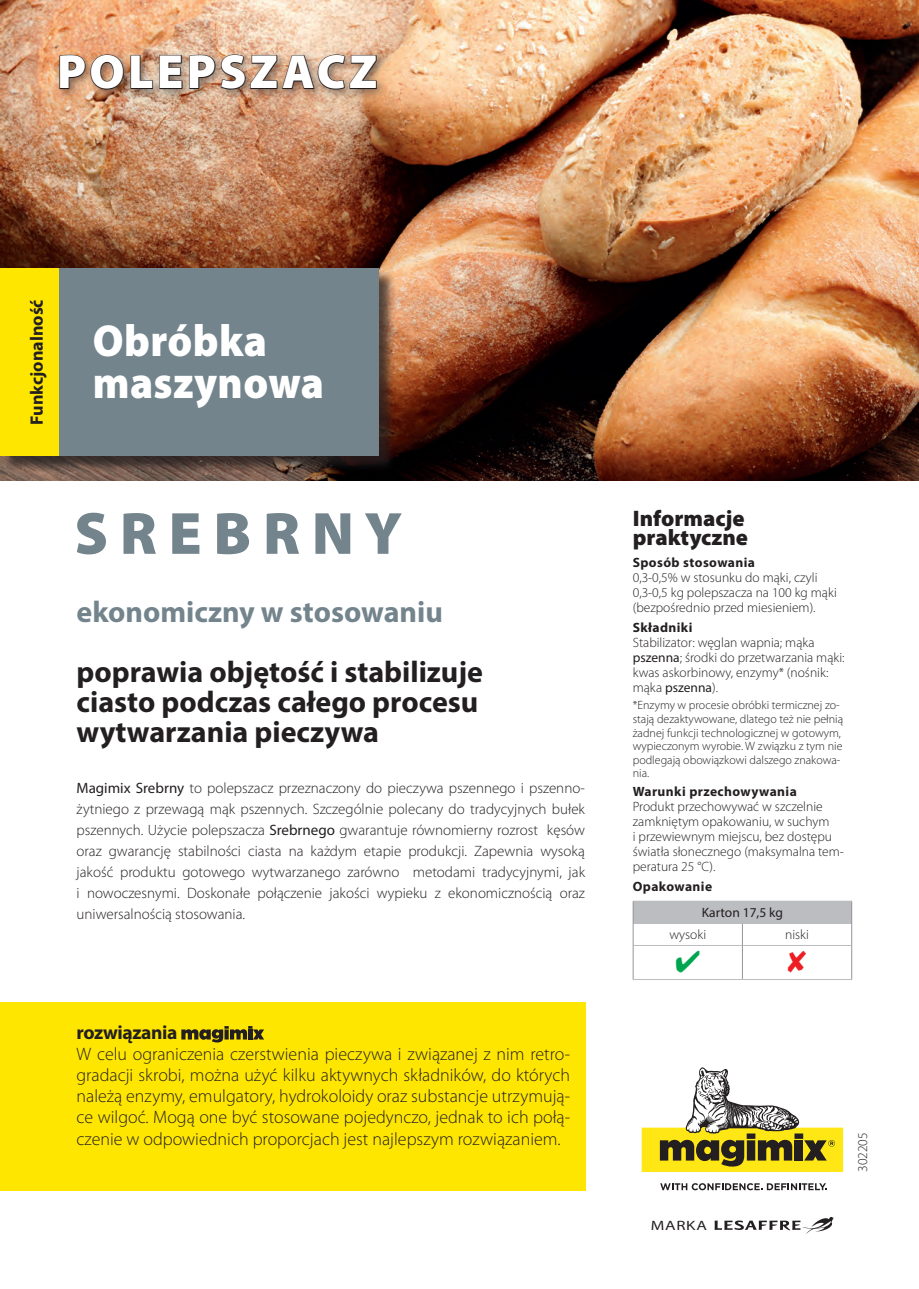
<style>
.page{position:relative;width:919px;height:1289px;background:#fff}
.page>*{position:absolute;margin:0;border:0;box-sizing:border-box;transform-origin:0 0}
.Kolor{font:900 60px "Myriad Pro";letter-spacing:.195em;color:#73848c}
.POLEPSZACZE{font:900 48.3px "Myriad Pro";letter-spacing:.07em;color:#fff}
.Opis_funkcjonalności{font:900 45px/42px "Myriad Pro";letter-spacing:.01em;color:#fff;scale:.94 1}
.Argumenty_kluczowe{font:700 30px/30px "Myriad Pro";color:#231f20}
.Argumenty_kluczowe-2{font:700 30px "Myriad Pro";color:#73848c}
.Jest_opakowanie{font:30px "Dixieland Normal";color:#00a54f}
.Jest_opakowanie-2{font:30px "Dixieland Normal";color:#ee1d23}
.Informacje_praktyczn{font:900 22.5px/19.5px "Myriad Pro";color:#231f20}
.Rozwiązania_nagłówek{font:700 19.5px "Myriad Pro";letter-spacing:-.02em;color:#231f20}
.Rozwiązania_treść{font:300 18px/21px "Myriad Pro";color:#231f20;text-align:justify}
.Funkcjonalność{font:700 18px "Myriad Pro";color:#231f20}
.Opis_produktu{font:300 15px/21px "Myriad Pro";color:#231f20;text-align:justify}
.Treść_podpunktu{font:300 13.5px/15px "Myriad Pro";color:#231f20}
.Tytuł_podpunktu{font:700 13.5px "Myriad Pro";letter-spacing:.03em;color:#231f20}
.Treść_podpunktu-2{font:13.5px "Myriad Pro";color:#231f20}
.t1{font:semi-expanded 13.5px "Myriad Pro";letter-spacing:.05em;color:#231f20;scale:1.15 1}
.Enzymy{font:300 12px/13.5px "Myriad Pro";color:#231f20}
.s1{font-weight:400}
</style>
<div class="page">
<img style="left:0;top:0;width:918px;height:480px">
<div style="left:1px;top:269px;width:395px;height:204px;background:#231f20;opacity:.75"></div>
<div style="left:0;top:268px;width:60px;height:187px;background:#ffe601"></div>
<div style="left:60px;top:268px;width:318px;height:187px;background:#73848c"></div>
<div style="left:0;top:1001px;width:585px;height:189px;background:#ffe601"></div>
<svg style="left:660px;top:1183px;width:167px;height:7px"></svg>
<svg style="left:641px;top:1067px;width:202px;height:104px"></svg>
<svg style="left:714px;top:1217px;width:119px;height:16px"></svg>
<svg style="left:181px;top:1026px;width:83px;height:16px"></svg>
<div style="left:633px;top:901px;width:218px;height:22px;background:#bcbdc0"></div>
<hr style="left:632px;top:900px;width:110px;height:1px;background:#bcbdc0">
<hr style="left:742px;top:900px;width:110px;height:1px;background:#bcbdc0">
<hr style="left:633px;top:923px;width:109px;height:1px;background:#bcbdc0">
<hr style="left:742px;top:923px;width:109px;height:1px;background:#bcbdc0">
<hr style="left:633px;top:945px;width:109px;height:1px;background:#bcbdc0">
<hr style="left:742px;top:945px;width:109px;height:1px;background:#bcbdc0">
<hr style="left:632px;top:979px;width:110px;height:1px;background:#bcbdc0">
<hr style="left:742px;top:979px;width:110px;height:1px;background:#bcbdc0">
<svg style="left:632px;top:901px;width:1px;height:44px"></svg>
<hr style="left:632px;top:945px;width:1px;height:34px;background:#939598">
<svg style="left:742px;top:923px;width:1px;height:22px"></svg>
<svg style="left:851px;top:901px;width:1px;height:44px"></svg>
<hr style="left:742px;top:945px;width:1px;height:34px;background:#939598">
<hr style="left:851px;top:945px;width:1px;height:34px;background:#939598">
<div style="left:55px;top:50px;width:332px;height:51px;background:#231f20;opacity:.5"></div>
<svg style="left:58px;top:54px;width:66px;height:36px;background:#9c755a"></svg>
<svg style="left:130px;top:54px;width:247px;height:36px;background:#9a7e6a"></svg>
<p class="POLEPSZACZE" style="left:57px;top:40px;width:322px">POLEPSZACZ</p>
<p class="Funkcjonalność" style="left:25px;top:424px;width:127px;rotate:-90deg">Funkcjonalność</p>
<p class="Opis_funkcjonalności" style="left:93px;top:318px;width:248px">Obróbka maszynowa</p>
<p class="Kolor" style="left:74px;top:493px;width:329px">SREBRNY</p>
<p class="Argumenty_kluczowe-2" style="left:77px;top:592px;width:368px">ekonomiczny w stosowaniu</p>
<p class="Argumenty_kluczowe" style="left:77px;top:656px;width:408px">poprawia objętość i stabilizuje ciasto podczas całego procesu wytwarzania pieczywa</p>
<p class="Opis_produktu" style="left:77px;top:777px;width:510px"><span class="s1">Magimix Srebrny</span> to polepszacz przeznaczony do pieczywa pszennego i pszenno&shy;żytniego z przewagą mąk pszennych. Szczególnie polecany do tradycyjnych bułek pszennych. Użycie polepszacza <span class="s1">Srebrnego</span> gwarantuje równomierny rozrost kęsów oraz gwarancję stabilności ciasta na każdym etapie produkcji. Zapewnia wysoką jakość produktu gotowego wytwarzanego zarówno metodami tradycyjnymi, jak i nowoczesnymi. Doskonałe połączenie jakości wypieku z ekonomicznością oraz uniwersalnością stosowania.</p>
<p class="Rozwiązania_nagłówek" style="left:77px;top:1020px;width:102px">rozwiązania</p>
<p class="Rozwiązania_treść" style="left:77px;top:1043px;width:495px">W celu ograniczenia czerstwienia pieczywa i związanej z nim retro&shy;gradacji skrobi, można użyć kilku aktywnych składników, do których należą enzymy, emulgatory, hydrokoloidy oraz substancje utrzymują&shy;ce wilgoć. Mogą one być stosowane pojedynczo, jednak to ich połą&shy;czenie w odpowiednich proporcjach jest najlepszym rozwiązaniem.</p>
<p class="Informacje_praktyczn" style="left:632px;top:507px;width:117px">Informacje praktyczne</p>
<p class="Tytuł_podpunktu" style="left:632px;top:554px;width:124px">Sposób stosowania</p>
<p class="Treść_podpunktu" style="left:632px;top:570px;width:206px">0,3-0,5% w stosunku do mąki, czyli<br>0,3-0,5 kg polepszacza na 100 kg mąki (bezpośrednio przed miesieniem).</p>
<p class="Tytuł_podpunktu" style="left:632px;top:618px;width:61px">Składniki</p>
<p class="Treść_podpunktu" style="left:632px;top:634px;width:213px">Stabilizator: węglan wapnia; mąka <span class="s1">pszenna</span>; środki do przetwarzania mąki: kwas askorbinowy, enzymy* (nośnik: mąka <span class="s1">pszenna</span>).</p>
<p class="Enzymy" style="left:632px;top:698px;width:212px">*Enzymy w procesie obróbki termicznej zo&shy;stają dezaktywowane, dlatego też nie pełnią żadnej funkcji technologicznej w gotowym, wypieczonym wyrobie. W związku z tym nie podlegają obowiązkowi dalszego znakowa&shy;nia.</p>
<p class="Tytuł_podpunktu" style="left:632px;top:783px;width:165px">Warunki przechowywania</p>
<p class="Treść_podpunktu" style="left:632px;top:799px;width:213px">Produkt przechowywać w szczelnie zamkniętym opakowaniu, w suchym<br>i przewiewnym miejscu, bez dostępu światła słonecznego (maksymalna tem&shy;peratura 25 °C).</p>
<p class="Tytuł_podpunktu" style="left:632px;top:877px;width:81px">Opakowanie</p>
<p class="Treść_podpunktu-2" style="left:701px;top:904px;width:83px">Karton 17,5 kg</p>
<p class="Treść_podpunktu" style="left:669px;top:927px;width:38px">wysoki</p>
<p class="Treść_podpunktu" style="left:785px;top:927px;width:25px">niski</p>
<p class="Jest_opakowanie" style="left:675px;top:947px;width:27px">4</p>
<p class="Jest_opakowanie-2" style="left:786px;top:947px;width:22px">8</p>
<p class="t1" style="left:651px;top:1217px;width:50px">MARKA</p>
<p class="Treść_podpunktu" style="left:854px;top:1171px;width:41px;rotate:-90deg">302205</p>
</div>
